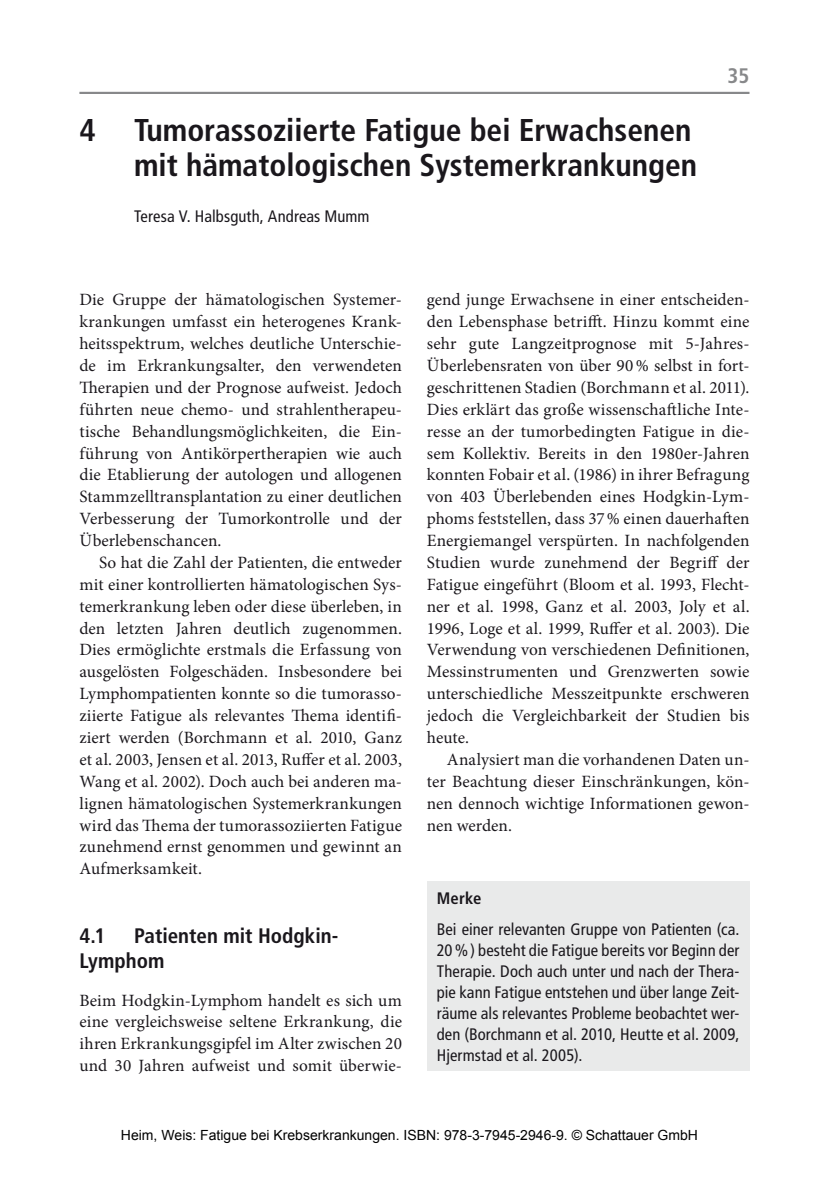
<style>
.page{position:relative;width:819px;height:1191px;background:#fff}
.page>*{position:absolute;margin:0;border:0;box-sizing:border-box;transform-origin:0 0}
.t1{font:700 condensed 31.5px/35px "Frutiger LT Pro";color:#1a171c;text-align:right}
.t2{font:700 condensed 21px/24.5px "Frutiger LT Pro";color:#1a171c}
.t3{font:700 condensed 21px "Frutiger LT Pro";color:#87888a}
.t4{font:17.32px/21.9px "Minion Pro";color:#1a171c;text-align:justify}
.t5{font:condensed 16.62px/21px "Frutiger LT Pro";letter-spacing:.005em;color:#1a171c;text-align:justify}
.t6{font:700 condensed 16.62px "Frutiger LT Pro";letter-spacing:.01em;color:#1a171c}
.t7{font:14px "Arial";color:#000}
</style>
<div class="page">
<hr style="left:79px;top:92px;width:670px;height:2px;background:#87888a">
<div style="left:427px;top:881px;width:322px;height:189px;background:#e9eaea"></div>
<h1 class="t1" style="left:79px;top:113px;width:619px">4 Tumorassoziierte Fatigue bei Erwachsenen mit hämatologischen Systemerkrankungen</h1>
<p class="t5" style="left:134px;top:206px;width:237px">Teresa V. Halbsguth, Andreas Mumm</p>
<p class="t3" style="left:727px;top:63px;width:23px">35</p>
<p class="t4" style="left:79px;top:289px;width:324px">Die Gruppe der hämatologischen Systemer&shy;krankungen umfasst ein heterogenes Krank&shy;heitsspektrum, welches deutliche Unterschie&shy;de im Erkrankungsalter, den verwendeten Therapien und der Prognose aufweist. Jedoch führten neue chemo- und strahlentherapeu&shy;tische Behandlungsmöglichkeiten, die Ein&shy;führung von Antikörpertherapien wie auch die Etablierung der autologen und allogenen Stammzelltransplantation zu einer deutlichen Verbesserung der Tumorkontrolle und der Überlebenschancen.</p>
<p class="t4" style="left:79px;top:551px;width:324px;text-indent:20px">So hat die Zahl der Patienten, die entweder mit einer kontrollierten hämatologischen Sys&shy;temerkrankung leben oder diese überleben, in den letzten Jahren deutlich zugenommen.<br>Dies ermöglichte erstmals die Erfassung von ausgelösten Folgeschäden. Insbesondere bei Lymphompatienten konnte so die tumorasso&shy;ziierte Fatigue als relevantes Thema identifi&shy;ziert werden (Borchmann et al. 2010, Ganz et al. 2003, Jensen et al. 2013, Ruffer et al. 2003, Wang et al. 2002). Doch auch bei anderen ma&shy;lignen hämatologischen Systemerkrankungen wird das Thema der tumorassoziierten Fatigue zunehmend ernst genommen und gewinnt an Aufmerksamkeit.</p>
<p class="t2" style="left:79px;top:924px;width:260px;text-indent:55px">Patienten mit Hodgkin-<br>Lymphom</p>
<p class="t4" style="left:79px;top:989px;width:324px">Beim Hodgkin-Lymphom handelt es sich um eine vergleichsweise seltene Erkrankung, die ihren Erkrankungsgipfel im Alter zwischen 20 und 30 Jahren aufweist und somit überwie-</p>
<p class="t2" style="left:79px;top:924px;width:27px">4.1</p>
<p class="t4" style="left:427px;top:289px;width:324px">gend junge Erwachsene in einer entscheiden&shy;den Lebensphase betrifft. Hinzu kommt eine sehr gute Langzeitprognose mit 5-Jahres-Überlebensraten von über 90% selbst in fort&shy;geschrittenen Stadien (Borchmann et al. 2011).<br>Dies erklärt das große wissenschaftliche Inte&shy;resse an der tumorbedingten Fatigue in die&shy;sem Kollektiv. Bereits in den 1980er-Jahren konnten Fobair et al. (1986) in ihrer Befragung von 403 Überlebenden eines Hodgkin-Lym&shy;phoms feststellen, dass 37% einen dauerhaften Energiemangel verspürten. In nachfolgenden Studien wurde zunehmend der Begriff der Fatigue eingeführt (Bloom et al. 1993, Flecht&shy;ner et al. 1998, Ganz et al. 2003, Joly et al.<br>1996, Loge et al. 1999, Ruffer et al. 2003). Die Verwendung von verschiedenen Definitionen, Messinstrumenten und Grenzwerten sowie unterschiedliche Messzeitpunkte erschweren jedoch die Vergleichbarkeit der Studien bis heute.</p>
<p class="t4" style="left:427px;top:748px;width:324px;text-indent:20px">Analysiert man die vorhandenen Daten un&shy;ter Beachtung dieser Einschränkungen, kön&shy;nen dennoch wichtige Informationen gewon&shy;nen werden.</p>
<p class="t6" style="left:437px;top:888px;width:46px">Merke</p>
<p class="t5" style="left:437px;top:918px;width:304px">Bei einer relevanten Gruppe von Patienten (ca.<br>20%) besteht die Fatigue bereits vor Beginn der Therapie. Doch auch unter und nach der Thera&shy;pie kann Fatigue entstehen und über lange Zeit&shy;räume als relevantes Probleme beobachtet wer&shy;den (Borchmann et al. 2010, Heutte et al. 2009, Hjermstad et al. 2005).</p>
<p class="t7" style="left:121px;top:1126px;width:578px">Heim, Weis: Fatigue bei Krebserkrankungen. ISBN: 978-3-7945-2946-9. © Schattauer GmbH</p>
</div>
